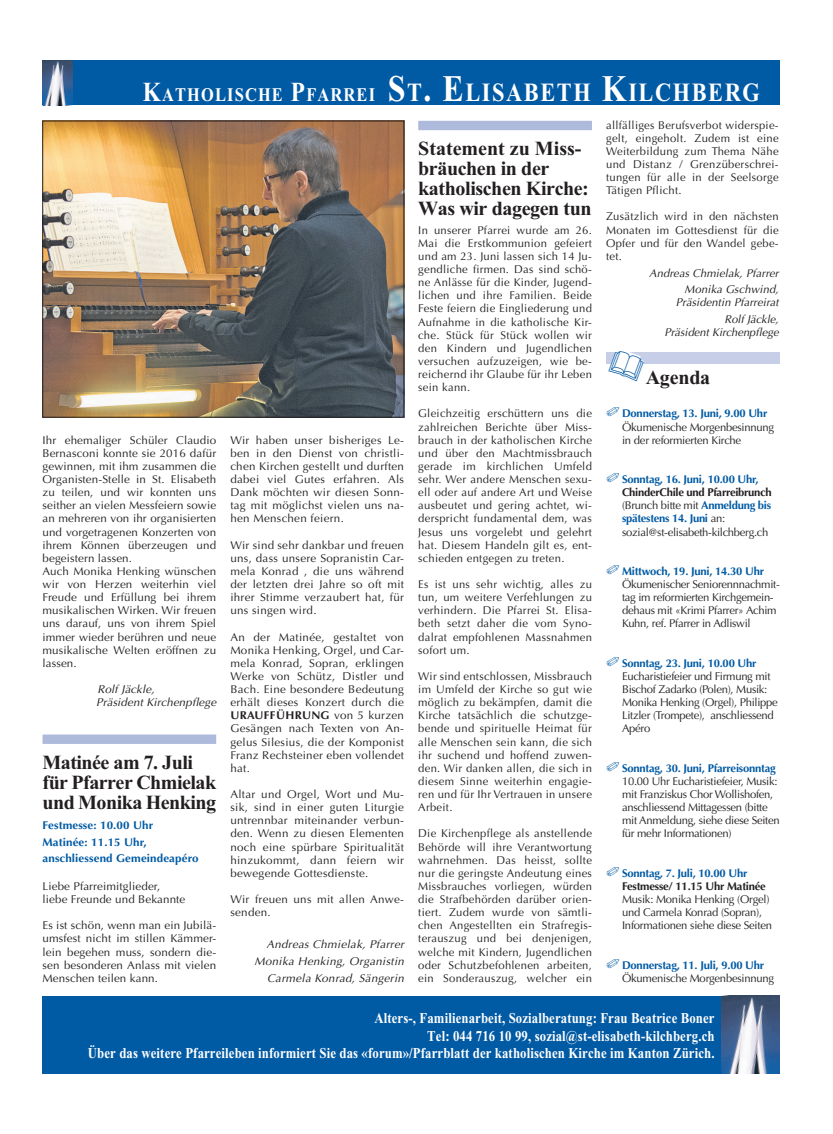
<style>
.page{position:relative;width:833px;height:1134px;background:#fff}
.page>*{position:absolute;margin:0;border:0;box-sizing:border-box;transform-origin:0 0}
.t1{font:26.25px "Times New Roman PS Bold.SC700";letter-spacing:.07em;color:#fff;scale:.85 1}
.t2{font:700 20px/20px "Times New Roman";letter-spacing:-.02em;color:#231f20}
.t3{font:700 20px "Times New Roman";letter-spacing:-.01em;color:#231f20}
.t4{font:700 15px/17.5px "Times New Roman";letter-spacing:.01em;color:#fff;text-align:right;scale:.85 1}
.t5{font:11.25px/13.1px "Optima CE";letter-spacing:.01em;color:#231f20;text-align:justify}
.t6{font:11.25px/13.1px "Optima CE";letter-spacing:-.025em;color:#231f20}
.t7{font:italic 11.25px/16.6px "Optima";letter-spacing:.01em;color:#231f20;text-align:right}
.t8{font:700 11.25px "Optima";letter-spacing:-.02em;color:#015aa4}
.t9{font:11.25px/13.1px "Optima CE";letter-spacing:-.02em;color:#231f20}
.t10{font:700 11.25px/16.6px "Optima CE";letter-spacing:.01em;color:#015aa4}
.t11{font:700 11.25px "Optima CE";letter-spacing:-.02em;color:#231f20}
.s1{font-size:27.5px}
.s2{font-size:19.25px}
.s3{font-size:37.5px}
.s4{font-weight:700}
.s5{font-weight:700;color:#015aa4}
</style>
<div class="page">
<div style="left:43px;top:996px;width:737px;height:78px;background:#015aa4"></div>
<img style="left:721px;top:996px;width:59px;height:78px">
<div style="left:43px;top:60px;width:737px;height:45px;background:#015aa4"></div>
<img style="left:43px;top:60px;width:29px;height:45px">
<div style="left:606px;top:352px;width:174px;height:11px;background:#c7cee8"></div>
<div style="left:43px;top:734px;width:173px;height:10px;background:#aebadb"></div>
<div style="left:418px;top:121px;width:174px;height:9px;background:#aebadb"></div>
<img style="left:45px;top:123px;width:357px;height:292px">
<div style="left:43px;top:121px;width:361px;height:296px;border:1px solid #231f20"></div>
<svg style="left:608px;top:352px;width:36px;height:12px"></svg>
<h1 class="t1" style="left:143px;top:83px;width:727px"><span class="s1">K</span><span class="s2">ATHOLISCHE</span> <span class="s1">P</span><span class="s2">FARREI</span> <span class="s3">S</span>T<span class="s3">. E</span>LISABETH <span class="s3">K</span>ILCHBERG</h1>
<p class="t5" style="left:43px;top:435px;width:175px;text-align:left">Ihr ehemaliger Schüler Claudio<br>Bernasconi konnte sie 2016 dafür gewinnen, mit ihm zusammen die<br>Organisten-Stelle in St. Elisabeth zu teilen, und wir konnten uns seither an vielen Messfeiern sowie an mehreren von ihr organisierten und vorgetragenen Konzerten von ihrem Können überzeugen und begeistern lassen.<br>Auch Monika Henking wünschen wir von Herzen weiterhin viel<br>Freude und Erfüllung bei ihrem musikalischen Wirken. Wir freuen uns darauf, uns von ihrem Spiel immer wieder berühren und neue musikalische Welten eröffnen zu lassen.</p>
<p class="t7" style="left:96px;top:684px;width:121px;line-height:13.1px;text-align:left">Rolf Jäckle,<br>Präsident Kirchenpflege</p>
<h2 class="t2" style="left:43px;top:754px;width:175px">Matinée am 7. Juli für Pfarrer Chmielak und Monika Henking</h2>
<p class="t10" style="left:43px;top:818px;width:157px">Festmesse: 10.00 Uhr<br>Matinée: 11.15 Uhr, anschliessend Gemeindeapéro</p>
<p class="t5" style="left:43px;top:881px;width:144px">Liebe Pfarreimitglieder, liebe Freunde und Bekannte</p>
<p class="t5" style="left:43px;top:920px;width:175px">Es ist schön, wenn man ein Jubilä&shy;umsfest nicht im stillen Kämmer&shy;lein begehen muss, sondern die&shy;sen besonderen Anlass mit vielen Menschen teilen kann.</p>
<p class="t5" style="left:230px;top:435px;width:175px">Wir haben unser bisheriges Le&shy;ben in den Dienst von christli&shy;chen Kirchen gestellt und durften dabei viel Gutes erfahren. Als Dank möchten wir diesen Sonn&shy;tag mit möglichst vielen uns na&shy;hen Menschen feiern.</p>
<p class="t5" style="left:230px;top:540px;width:175px">Wir sind sehr dankbar und freuen uns, dass unsere Sopranistin Car&shy;mela Konrad , die uns während der letzten drei Jahre so oft mit ihrer Stimme verzaubert hat, für uns singen wird.</p>
<p class="t5" style="left:230px;top:632px;width:175px">An der Matinée, gestaltet von Monika Henking, Orgel, und Car&shy;mela Konrad, Sopran, erklingen Werke von Schütz, Distler und Bach. Eine besondere Bedeutung erhält dieses Konzert durch die <span class="s4">URAUFFÜHRUNG</span> von 5 kurzen Gesängen nach Texten von An&shy;gelus Silesius, die der Komponist Franz Rechsteiner eben vollendet hat.</p>
<p class="t5" style="left:230px;top:789px;width:175px">Altar und Orgel, Wort und Mu&shy;sik, sind in einer guten Liturgie untrennbar miteinander verbun&shy;den. Wenn zu diesen Elementen noch eine spürbare Spiritualität hinzukommt, dann feiern wir bewegende Gottesdienste.</p>
<p class="t5" style="left:230px;top:894px;width:175px">Wir freuen uns mit allen Anwe&shy;senden.</p>
<p class="t7" style="left:254px;top:938px;width:151px">Andreas Chmielak, Pfarrer<br>Monika Henking, Organistin<br>Carmela Konrad, Sängerin</p>
<h2 class="t2" style="left:418px;top:140px;width:175px">Statement zu Miss&shy;bräuchen in der katholischen Kirche:<br>Was wir dagegen tun</h2>
<p class="t5" style="left:418px;top:225px;width:175px">In unserer Pfarrei wurde am 26.<br>Mai die Erstkommunion gefeiert und am 23. Juni lassen sich 14 Ju&shy;gendliche firmen. Das sind schö&shy;ne Anlässe für die Kinder, Jugend&shy;lichen und ihre Familien. Beide Feste feiern die Eingliederung und Aufnahme in die katholische Kir&shy;che. Stück für Stück wollen wir den Kindern und Jugendlichen versuchen aufzuzeigen, wie be&shy;reichernd ihr Glaube für ihr Leben sein kann.</p>
<p class="t5" style="left:418px;top:408px;width:175px">Gleichzeitig erschüttern uns die zahlreichen Berichte über Miss&shy;brauch in der katholischen Kirche und über den Machtmissbrauch gerade im kirchlichen Umfeld sehr. Wer andere Menschen sexu&shy;ell oder auf andere Art und Weise ausbeutet und gering achtet, wi&shy;derspricht fundamental dem, was Jesus uns vorgelebt und gelehrt hat. Diesem Handeln gilt es, ent&shy;schieden entgegen zu treten.</p>
<p class="t5" style="left:418px;top:579px;width:175px">Es ist uns sehr wichtig, alles zu tun, um weitere Verfehlungen zu verhindern. Die Pfarrei St. Elisa&shy;beth setzt daher die vom Syno&shy;dalrat empfohlenen Massnahmen sofort um.</p>
<p class="t5" style="left:418px;top:671px;width:175px">Wir sind entschlossen, Missbrauch im Umfeld der Kirche so gut wie möglich zu bekämpfen, damit die Kirche tatsächlich die schutzge&shy;bende und spirituelle Heimat für alle Menschen sein kann, die sich ihr suchend und hoffend zuwen&shy;den. Wir danken allen, die sich in diesem Sinne weiterhin engagie&shy;ren und für Ihr Vertrauen in unsere Arbeit.</p>
<p class="t5" style="left:418px;top:828px;width:175px">Die Kirchenpflege als anstellende Behörde will ihre Verantwortung wahrnehmen. Das heisst, sollte nur die geringste Andeutung eines Missbrauches vorliegen, würden die Strafbehörden darüber orien&shy;tiert. Zudem wurde von sämtli&shy;chen Angestellten ein Strafregis&shy;terauszug und bei denjenigen, welche mit Kindern, Jugendlichen oder Schutzbefohlenen arbeiten, ein Sonderauszug, welcher ein</p>
<p class="t5" style="left:606px;top:120px;width:174px">allfälliges Berufsverbot widerspie&shy;gelt, eingeholt. Zudem ist eine Weiterbildung zum Thema Nähe und Distanz / Grenzüberschrei&shy;tungen für alle in der Seelsorge Tätigen Pflicht.</p>
<p class="t5" style="left:606px;top:212px;width:174px">Zusätzlich wird in den nächsten Monaten im Gottesdienst für die Opfer und für den Wandel gebe&shy;tet.</p>
<p class="t7" style="left:649px;top:266px;width:131px">Andreas Chmielak, Pfarrer<br>Monika Gschwind,</p>
<p class="t7" style="left:676px;top:296px;width:104px">Präsidentin Pfarreirat<br>Rolf Jäckle,</p>
<p class="t7" style="left:664px;top:325px;width:116px">Präsident Kirchenpflege</p>
<h2 class="t3" style="left:645px;top:371px;width:66px">Agenda</h2>
<p class="t8" style="left:622px;top:407px;width:147px">Donnerstag, 13. Juni, 9.00 Uhr</p>
<p class="t9" style="left:622px;top:422px;width:154px">Ökumenische Morgenbesinnung in der reformierten Kirche</p>
<p class="t8" style="left:622px;top:473px;width:138px">Sonntag, 16. Juni, 10.00 Uhr,</p>
<p class="t6" style="left:622px;top:487px;width:151px"><span class="s4">ChinderChile und Pfarreibrunch </span>(Brunch bitte mit <span class="s5">Anmeldung bis spätestens 14. Juni</span> an: sozial@st-elisabeth-kilchberg.ch</p>
<p class="t8" style="left:622px;top:564px;width:143px">Mittwoch, 19. Juni, 14.30 Uhr</p>
<p class="t6" style="left:622px;top:579px;width:159px">Ökumenischer Seniorennnachmit&shy;tag im reformierten Kirchgemein&shy;dehaus mit «Krimi Pfarrer» Achim Kuhn, ref. Pfarrer in Adliswil</p>
<p class="t8" style="left:622px;top:656px;width:136px">Sonntag, 23. Juni, 10.00 Uhr</p>
<p class="t6" style="left:622px;top:671px;width:157px">Eucharistiefeier und Firmung mit<br>Bischof Zadarko (Polen), Musik:<br>Monika Henking (Orgel), Philippe<br>Litzler (Trompete), anschliessend<br>Apéro</p>
<p class="t8" style="left:622px;top:761px;width:155px">Sonntag, 30. Juni, Pfarreisonntag</p>
<p class="t6" style="left:622px;top:776px;width:159px">10.00 Uhr Eucharistiefeier, Musik: mit Franziskus Chor Wollishofen, anschliessend Mittagessen (bitte mit Anmeldung, siehe diese Seiten für mehr Informationen)</p>
<p class="t8" style="left:622px;top:866px;width:127px">Sonntag, 7. Juli, 10.00 Uhr</p>
<p class="t11" style="left:622px;top:882px;width:145px">Festmesse/ 11.15 Uhr Matinée</p>
<p class="t9" style="left:622px;top:894px;width:151px">Musik: Monika Henking (Orgel) und Carmela Konrad (Sopran),<br>Informationen siehe diese Seiten</p>
<p class="t8" style="left:622px;top:958px;width:144px">Donnerstag, 11. Juli, 9.00 Uhr</p>
<p class="t9" style="left:622px;top:973px;width:154px">Ökumenische Morgenbesinnung</p>
<h3 class="t4" style="left:88px;top:1011px;width:738px">Alters-, Familienarbeit, Sozialberatung: Frau Beatrice Boner<br>Tel: 044 716 10 99, sozial@st-elisabeth-kilchberg.ch<br>Über das weitere Pfarreileben informiert Sie das «forum»/Pfarrblatt der katholischen Kirche im Kanton Zürich.</h3>
</div>
